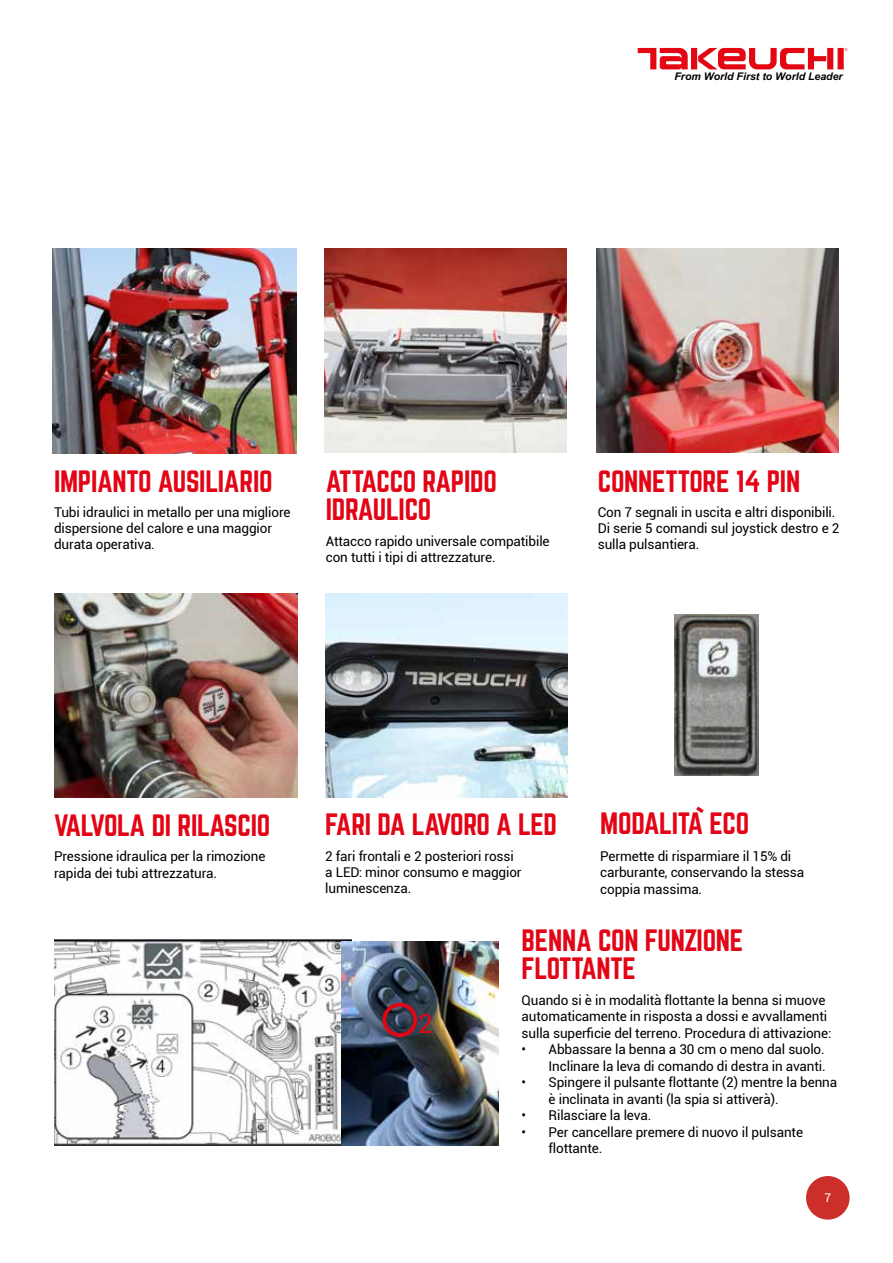
<style>
.page{position:relative;width:893px;height:1263px;background:#fff}
.page>*{position:absolute;margin:0;border:0;box-sizing:border-box;transform-origin:0 0}
.t1{font:27px/28.5px "Norwester";letter-spacing:-.01em;color:#e30516}
.t2{font:27px "Norwester";letter-spacing:-.03em;color:#e30516}
.t3{font:26.1px "Roboto";color:#e30516}
.t4{font:13.5px/16.2px "Roboto";letter-spacing:-.01em;color:#000}
.t5{font:12px "Roboto";color:#fff}
.t6{font:italic 700 10.5px "Arial";color:#000}
</style>
<div class="page">
<div style="left:837px;top:48px;width:7px;height:21px;background:#e30613"></div>
<div style="left:827px;top:48px;width:6px;height:21px;background:#e30613"></div>
<div style="left:691px;top:48px;width:6px;height:21px;background:#e30613"></div>
<svg style="left:698px;top:48px;width:128px;height:21px"></svg>
<svg style="left:638px;top:48px;width:50px;height:21px"></svg>
<img style="left:53px;top:249px;width:243px;height:204px">
<img style="left:325px;top:249px;width:242px;height:204px">
<img style="left:597px;top:249px;width:242px;height:204px">
<img style="left:54px;top:593px;width:244px;height:205px">
<img style="left:675px;top:615px;width:83px;height:160px">
<img style="left:55px;top:939px;width:297px;height:207px">
<svg style="left:696px;top:806px;width:8px;height:7px"></svg>
<img style="left:325px;top:593px;width:242px;height:204px">
<img style="left:342px;top:941px;width:157px;height:205px">
<div style="left:382px;top:1003px;width:35px;height:34px;border:4px solid #e30516;border-radius:50%"></div>
<div style="left:806px;top:1176px;width:44px;height:43px;background:#cc2f29;border-radius:50%"></div>
<p class="t6" style="left:674px;top:69px;width:170px">From World First to World Leader</p>
<h1 class="t1" style="left:54px;top:467px;width:220px">IMPIANTO AUSILIARIO</h1>
<p class="t4" style="left:54px;top:504px;width:238px">Tubi idraulici in metallo per una migliore dispersione del calore e una maggior durata operativa.</p>
<h1 class="t1" style="left:326px;top:467px;width:173px">ATTACCO RAPIDO<br>IDRAULICO</h1>
<p class="t4" style="left:326px;top:532px;width:225px">Attacco rapido universale compatibile con tutti i tipi di attrezzature.</p>
<h1 class="t1" style="left:598px;top:467px;width:204px">CONNETTORE 14 PIN</h1>
<p class="t4" style="left:598px;top:504px;width:243px">Con 7 segnali in uscita e altri disponibili.<br>Di serie 5 comandi sul joystick destro e 2 sulla pulsantiera.</p>
<h1 class="t1" style="left:54px;top:812px;width:218px">VALVOLA DI RILASCIO</h1>
<p class="t4" style="left:54px;top:848px;width:213px">Pressione idraulica per la rimozione rapida dei tubi attrezzatura.</p>
<h1 class="t2" style="left:325px;top:811px;width:233px">FARI DA LAVORO A LED</h1>
<p class="t4" style="left:325px;top:847px;width:198px">2 fari frontali e 2 posteriori rossi a LED: minor consumo e maggior luminescenza.</p>
<h1 class="t1" style="left:600px;top:810px;width:150px">MODALITA ECO</h1>
<p class="t4" style="left:600px;top:847px;width:205px">Permette di risparmiare il 15% di carburante, conservando la stessa coppia massima.</p>
<h2 class="t3" style="left:418px;top:1005px;width:16px">2</h2>
<h1 class="t1" style="left:522px;top:927px;width:223px">BENNA CON FUNZIONE<br>FLOTTANTE</h1>
<p class="t4" style="left:522px;top:991px;width:311px">Quando si è in modalità flottante la benna si muove automaticamente in risposta a dossi e avvallamenti sulla superficie del terreno. Procedura di attivazione:</p>
<p class="t4" style="left:522px;top:1041px;width:306px;text-align:right">• Abbassare la benna a 30 cm o meno dal suolo.<br>Inclinare la leva di comando di destra in avanti.</p>
<p class="t4" style="left:549px;top:1074px;width:290px;text-indent:-27px">• Spingere il pulsante flottante (2) mentre la benna è inclinata in avanti (la spia si attiverà).</p>
<p class="t4" style="left:522px;top:1107px;width:131px">• Rilasciare la leva.</p>
<p class="t4" style="left:549px;top:1123px;width:256px;text-indent:-27px">• Per cancellare premere di nuovo il pulsante flottante.</p>
<p class="t5" style="left:824px;top:1190px;width:8px">7</p>
</div>
